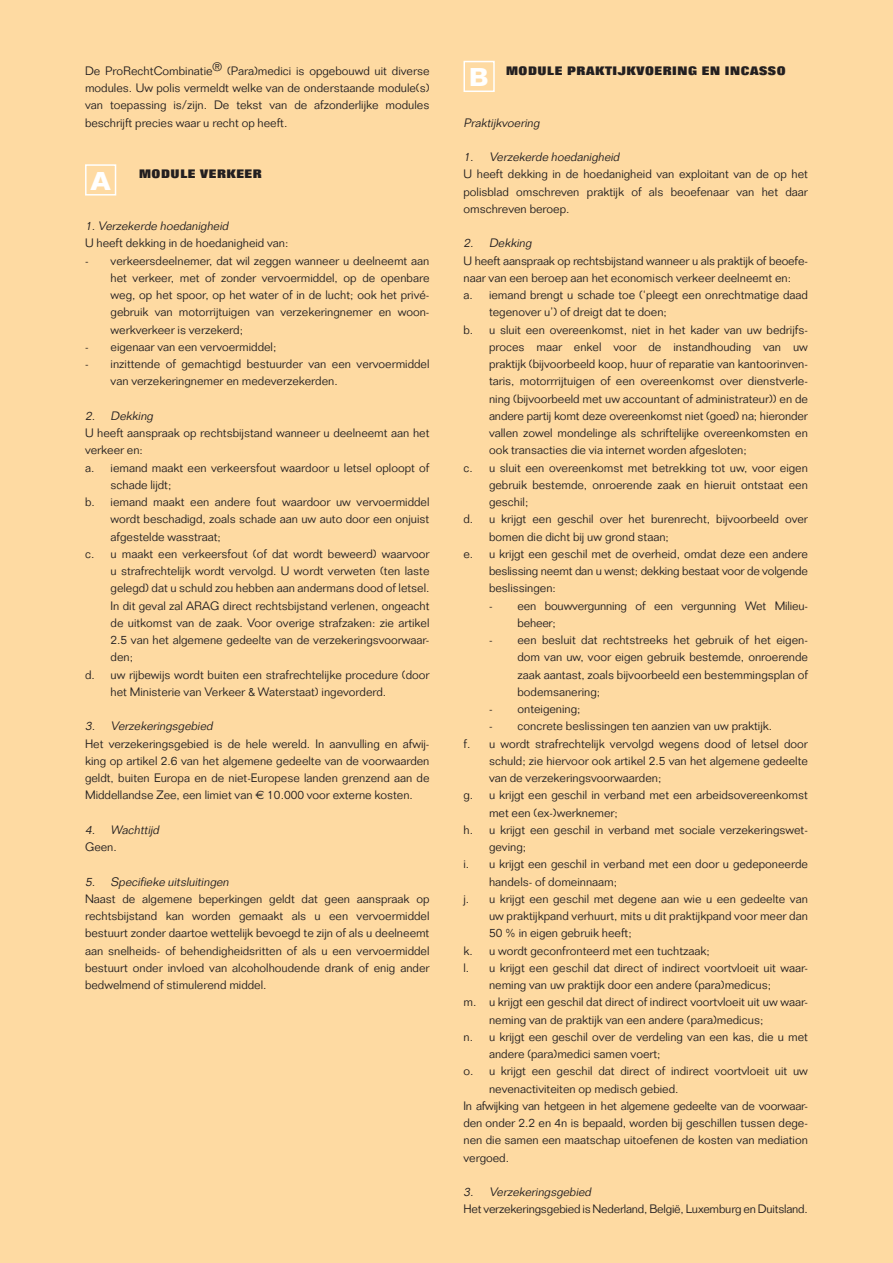
<style>
.page{position:relative;width:893px;height:1263px;background:#fedaa2}
.page>*{position:absolute;margin:0;border:0;box-sizing:border-box;transform-origin:0 0}
.t1{font:700 25.2px "Folio";color:#fff}
._02-body{font:300 12px/17.2px "Folio";color:#231f20}
._03-subheading{font:italic 300 12px "Folio";color:#231f20}
._01-heading{font:800 12px "Folio";letter-spacing:.05em;color:#231f20}
._02-body-2{font:800 12px "Folio";letter-spacing:.05em;color:#231f20}
.s1{font-family:"Euro Sans";font-weight:400}
</style>
<div class="page">
<div style="left:85px;top:164px;width:31px;height:32px;border:2px solid #fff"></div>
<div style="left:463px;top:61px;width:32px;height:31px;border:2px solid #fff"></div>
<p class="_02-body" style="left:85px;top:62px;width:346px;text-align:justify">De ProRechtCombinatie® (Para)medici is opgebouwd uit diverse modules. Uw polis vermeldt welke van de onderstaande module(s) van toepassing is/zijn. De tekst van de afzonderlijke modules beschrijft precies waar u recht op heeft.</p>
<p class="_02-body-2" style="left:139px;top:167px;width:124px">MODULE VERKEER</p>
<p class="t1" style="left:90px;top:165px;width:22px">A</p>
<p class="_03-subheading" style="left:85px;top:219px;width:147px">1.Verzekerde hoedanigheid</p>
<p class="_02-body" style="left:85px;top:234px;width:205px">U heeft dekking in de hoedanigheid van:</p>
<p class="_02-body" style="left:111px;top:252px;width:320px;text-align:justify;text-indent:-26px">- verkeersdeelnemer, dat wil zeggen wanneer u deelneemt aan het verkeer, met of zonder vervoermiddel, op de openbare weg, op het spoor, op het water of in de lucht; ook het privé&shy;gebruik van motorrijtuigen van verzekeringnemer en woon&shy;werkverkeer is verzekerd;</p>
<p class="_02-body" style="left:85px;top:338px;width:193px">- eigenaar van een vervoermiddel;</p>
<p class="_02-body" style="left:111px;top:355px;width:320px;text-indent:-26px">- inzittende of gemachtigd bestuurder van een vervoermiddel van verzekeringnemer en medeverzekerden.</p>
<p class="_03-subheading" style="left:85px;top:408px;width:72px">2. Dekking</p>
<p class="_02-body" style="left:85px;top:424px;width:346px">U heeft aanspraak op rechtsbijstand wanneer u deelneemt aan het verkeer en:</p>
<p class="_02-body" style="left:111px;top:459px;width:320px;text-indent:-26px">a. iemand maakt een verkeersfout waardoor u letsel oploopt of schade lijdt;</p>
<p class="_02-body" style="left:111px;top:493px;width:320px;text-align:justify;text-indent:-26px">b. iemand maakt een andere fout waardoor uw vervoermiddel wordt beschadigd, zoals schade aan uw auto door een onjuist afgestelde wasstraat;</p>
<p class="_02-body" style="left:111px;top:545px;width:320px;text-align:justify;text-indent:-26px">c. u maakt een verkeersfout (of dat wordt beweerd) waarvoor u strafrechtelijk wordt vervolgd. U wordt verweten (ten laste gelegd) dat u schuld zou hebben aan andermans dood of letsel.<br>In dit geval zal ARAG direct rechtsbijstand verlenen, ongeacht de uitkomst van de zaak. Voor overige strafzaken: zie artikel 2.5 van het algemene gedeelte van de verzekeringsvoorwaar&shy;den;</p>
<p class="_02-body" style="left:111px;top:666px;width:320px;text-indent:-26px">d. uw rijbewijs wordt buiten een strafrechtelijke procedure (door het Ministerie van Verkeer &amp; Waterstaat) ingevorderd.</p>
<p class="_03-subheading" style="left:85px;top:719px;width:132px">3. Verzekeringsgebied</p>
<p class="_02-body" style="left:85px;top:735px;width:346px;text-align:justify">Het verzekeringsgebied is de hele wereld. In aanvulling en afwij&shy;king op artikel 2.6 van het algemene gedeelte van de voorwaarden geldt, buiten Europa en de niet-Europese landen grenzend aan de Middellandse Zee, een limiet van <span class="s1">€</span> 10.000 voor externe kosten.</p>
<p class="_03-subheading" style="left:85px;top:822px;width:78px">4. Wachttijd</p>
<p class="_02-body" style="left:85px;top:838px;width:33px">Geen.</p>
<p class="_03-subheading" style="left:85px;top:874px;width:148px">5. Specifieke uitsluitingen</p>
<p class="_02-body" style="left:85px;top:890px;width:346px;text-align:justify">Naast de algemene beperkingen geldt dat geen aanspraak op rechtsbijstand kan worden gemaakt als u een vervoermiddel bestuurt zonder daartoe wettelijk bevoegd te zijn of als u deelneemt aan snelheids- of behendigheidsritten of als u een vervoermiddel bestuurt onder invloed van alcoholhoudende drank of enig ander bedwelmend of stimulerend middel.</p>
<p class="_01-heading" style="left:506px;top:64px;width:281px">MODULE PRAKTIJKVOERING EN INCASSO</p>
<p class="t1" style="left:469px;top:62px;width:21px">B</p>
<p class="_03-subheading" style="left:463px;top:115px;width:80px">Praktij kvoering</p>
<p class="_03-subheading" style="left:463px;top:150px;width:160px">1. Verzekerde hoedanigheid</p>
<p class="_02-body" style="left:463px;top:165px;width:346px;text-align:justify">U heeft dekking in de hoedanigheid van exploitant van de op het polisblad omschreven praktijk of als beoefenaar van het daar omschreven beroep.</p>
<p class="_03-subheading" style="left:463px;top:236px;width:72px">2. Dekking</p>
<p class="_02-body" style="left:463px;top:252px;width:346px">U heeft aanspraak op rechtsbijstand wanneer u als praktijk of beoefe&shy;naar van een beroep aan het economisch verkeer deelneemt en:</p>
<p class="_02-body" style="left:489px;top:286px;width:320px;text-indent:-26px">a. iemand brengt u schade toe (‘pleegt een onrechtmatige daad tegenover u’) of dreigt dat te doen;</p>
<p class="_02-body" style="left:489px;top:321px;width:320px;text-align:justify;text-indent:-26px">b. u sluit een overeenkomst, niet in het kader van uw bedrijfs&shy;proces maar enkel voor de instandhouding van uw praktijk (bijvoorbeeld koop, huur of reparatie van kantoorinven&shy;taris, motorrrijtuigen of een overeenkomst over dienstverle&shy;ning (bijvoorbeeld met uw accountant of administrateur)) en de andere partij komt deze overeenkomst niet (goed) na; hieronder vallen zowel mondelinge als schriftelijke overeenkomsten en ook transacties die via internet worden afgesloten;</p>
<p class="_02-body" style="left:489px;top:459px;width:320px;text-align:justify;text-indent:-26px">c. u sluit een overeenkomst met betrekking tot uw, voor eigen gebruik bestemde, onroerende zaak en hieruit ontstaat een geschil;</p>
<p class="_02-body" style="left:489px;top:510px;width:320px;text-indent:-26px">d. u krijgt een geschil over het burenrecht, bijvoorbeeld over bomen die dicht bij uw grond staan;</p>
<p class="_02-body" style="left:489px;top:545px;width:320px;text-align:justify;text-indent:-26px">e. u krijgt een geschil met de overheid, omdat deze een andere beslissing neemt dan u wenst; dekking bestaat voor de volgende beslissingen:</p>
<p class="_02-body" style="left:517px;top:597px;width:292px;text-indent:-28px">- een bouwvergunning of een vergunning Wet Milieu&shy;beheer;</p>
<p class="_02-body" style="left:517px;top:631px;width:292px;text-align:justify;text-indent:-28px">- een besluit dat rechtstreeks het gebruik of het eigen&shy;dom van uw, voor eigen gebruik bestemde, onroerende zaak aantast, zoals bijvoorbeeld een bestemmingsplan of bodemsanering;</p>
<p class="_02-body" style="left:489px;top:700px;width:93px">- onteigening;</p>
<p class="_02-body" style="left:489px;top:717px;width:285px">- concrete beslissingen ten aanzien van uw praktijk.</p>
<p class="_02-body" style="left:489px;top:735px;width:320px;text-align:justify;text-indent:-26px">f. u wordt strafrechtelijk vervolgd wegens dood of letsel door schuld; zie hiervoor ook artikel 2.5 van het algemene gedeelte van de verzekeringsvoorwaarden;</p>
<p class="_02-body" style="left:489px;top:786px;width:320px;text-indent:-26px">g. u krijgt een geschil in verband met een arbeidsovereenkomst met een (ex-)werknemer;</p>
<p class="_02-body" style="left:489px;top:821px;width:320px;text-indent:-26px">h. u krijgt een geschil in verband met sociale verzekeringswet&shy;geving;</p>
<p class="_02-body" style="left:489px;top:855px;width:320px;text-indent:-26px">i. u krijgt een geschil in verband met een door u gedeponeerde handels- of domeinnaam;</p>
<p class="_02-body" style="left:489px;top:890px;width:320px;text-align:justify;text-indent:-26px">j. u krijgt een geschil met degene aan wie u een gedeelte van uw praktijkpand verhuurt, mits u dit praktijkpand voor meer dan 50 % in eigen gebruik heeft;</p>
<p class="_02-body" style="left:463px;top:942px;width:248px">k. u wordt geconfronteerd met een tuchtzaak;</p>
<p class="_02-body" style="left:489px;top:959px;width:320px;text-indent:-26px">l. u krijgt een geschil dat direct of indirect voortvloeit uit waar&shy;neming van uw praktijk door een andere (para)medicus;</p>
<p class="_02-body" style="left:489px;top:993px;width:320px;text-indent:-26px">m. u krijgt een geschil dat direct of indirect voortvloeit uit uw waar&shy;neming van de praktijk van een andere (para)medicus;</p>
<p class="_02-body" style="left:489px;top:1028px;width:320px;text-indent:-26px">n. u krijgt een geschil over de verdeling van een kas, die u met andere (para)medici samen voert;</p>
<p class="_02-body" style="left:489px;top:1062px;width:320px;text-indent:-26px">o. u krijgt een geschil dat direct of indirect voortvloeit uit uw nevenactiviteiten op medisch gebied.</p>
<p class="_02-body" style="left:463px;top:1097px;width:346px;text-align:justify">In afwijking van hetgeen in het algemene gedeelte van de voorwaar&shy;den onder 2.2 en 4n is bepaald, worden bij geschillen tussen dege&shy;nen die samen een maatschap uitoefenen de kosten van mediation vergoed.</p>
<p class="_03-subheading" style="left:463px;top:1185px;width:132px">3. Verzekeringsgebied</p>
<p class="_02-body" style="left:463px;top:1200px;width:346px">Het verzekeringsgebied is Nederland, België, Luxemburg en Duitsland.</p>
</div>
